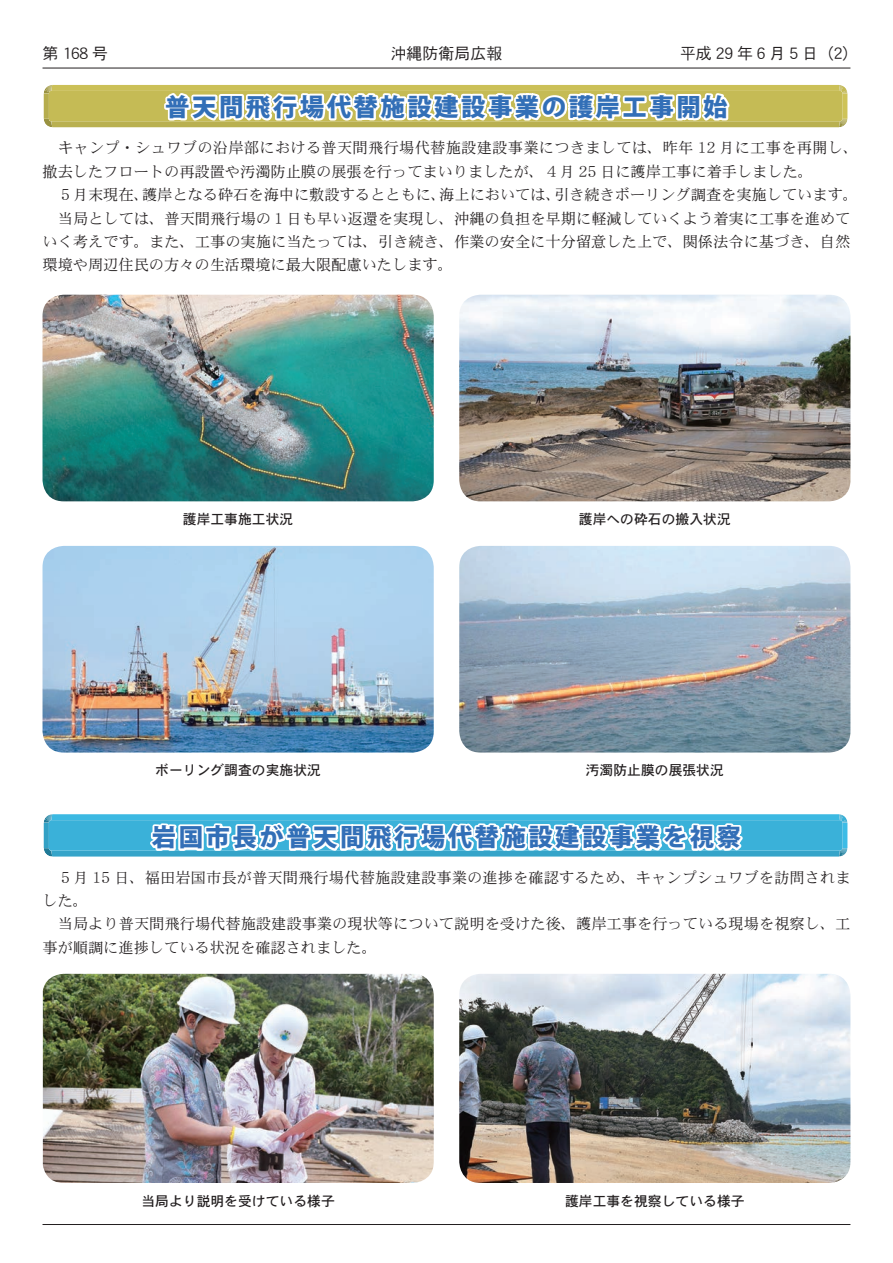
<style>
.page{position:relative;width:893px;height:1263px;background:#fff}
.page>*{position:absolute;margin:0;border:0;box-sizing:border-box;transform-origin:0 0}
.t1{font:800 24.45px "Koz Go Pro";letter-spacing:.1em;color:#326fb7}
.t2{font:15.9px "DFHS Gothic W3 WINP RKSJ H";color:#231f20}
.t3{font:15.15px/23.4px "DFHS Mincho W3 WINP RKSJ H";letter-spacing:.005em;color:#231f20}
.t4{font:13.8px "DFHS Gothic W5 WINP RKSJ H";color:#231f20}
</style>
<div class="page">
<hr style="left:43px;top:68px;width:807px;height:1px;background:#231f20">
<hr style="left:43px;top:1224px;width:807px;height:1px;background:#231f20">
<svg style="left:44px;top:67px;width:803px;height:60px"></svg>
<svg style="left:44px;top:752px;width:803px;height:104px"></svg>
<img style="left:43px;top:295px;width:391px;height:206px">
<img style="left:43px;top:546px;width:391px;height:206px">
<img style="left:43px;top:974px;width:391px;height:209px">
<img style="left:459px;top:295px;width:391px;height:206px">
<img style="left:459px;top:546px;width:391px;height:206px">
<img style="left:459px;top:974px;width:391px;height:209px">
<p class="t2" style="left:43px;top:46px;width:67px">第 168 号</p>
<p class="t2" style="left:391px;top:46px;width:113px">沖縄防衛局広報</p>
<p class="t2" style="left:680px;top:46px;width:180px">平成 29 年 6 月 5 日 ) (2</p>
<h1 class="t1" style="left:165px;top:91px;width:564px">普天間飛行場代替施設建設事業の護岸工事開始</h1>
<p class="t3" style="left:43px;top:136px;width:817px">　キャンプ・シュワブの沿岸部における普天間飛行場代替施設建設事業につきましては、昨年 12 月に工事を再開し、</p>
<p class="t3" style="left:43px;top:160px;width:772px">撤去したフロートの再設置や汚濁防止膜の展張を行ってまいりましたが、４月 25 日に護岸工事に着手しました。</p>
<p class="t3" style="left:554px;top:183px;width:306px">引き続きボーリング調査を実施しています。</p>
<p class="t3" style="left:43px;top:183px;width:809px">　５月末現在、<br>　当局としては、普天間飛行場の１日も早い返還を実現し、沖縄の負担を早期に軽減していくよう着実に工事を進めていく考えです。また、工事の実施に当たっては、引き続き、作業の安全に十分留意した上で、関係法令に基づき、自然環境や周辺住民の方々の生活環境に最大限配慮いたします。</p>
<p class="t3" style="left:142px;top:183px;width:306px">護岸となる砕石を海中に敷設するとともに、</p>
<p class="t3" style="left:439px;top:183px;width:123px">海上においては、</p>
<p class="t4" style="left:183px;top:512px;width:112px">護岸工事施工状況</p>
<p class="t4" style="left:155px;top:763px;width:167px">ボーリング調査の実施状況</p>
<p class="t4" style="left:579px;top:512px;width:154px">護岸への砕石の搬入状況</p>
<p class="t4" style="left:586px;top:763px;width:140px">汚濁防止膜の展張状況</p>
<h1 class="t1" style="left:152px;top:821px;width:591px">岩国市長が普天間飛行場代替施設建設事業を視察</h1>
<p class="t3" style="left:43px;top:865px;width:810px">　５月 15 日、福田岩国市長が普天間飛行場代替施設建設事業の進捗を確認するため、キャンプシュワブを訪問されました。<br>　当局より普天間飛行場代替施設建設事業の現状等について説明を受けた後、護岸工事を行っている現場を視察し、工事が順調に進捗している状況を確認されました。</p>
<p class="t4" style="left:141px;top:1194px;width:195px">当局より説明を受けている様子</p>
<p class="t4" style="left:565px;top:1194px;width:181px">護岸工事を視察している様子</p>
</div>
